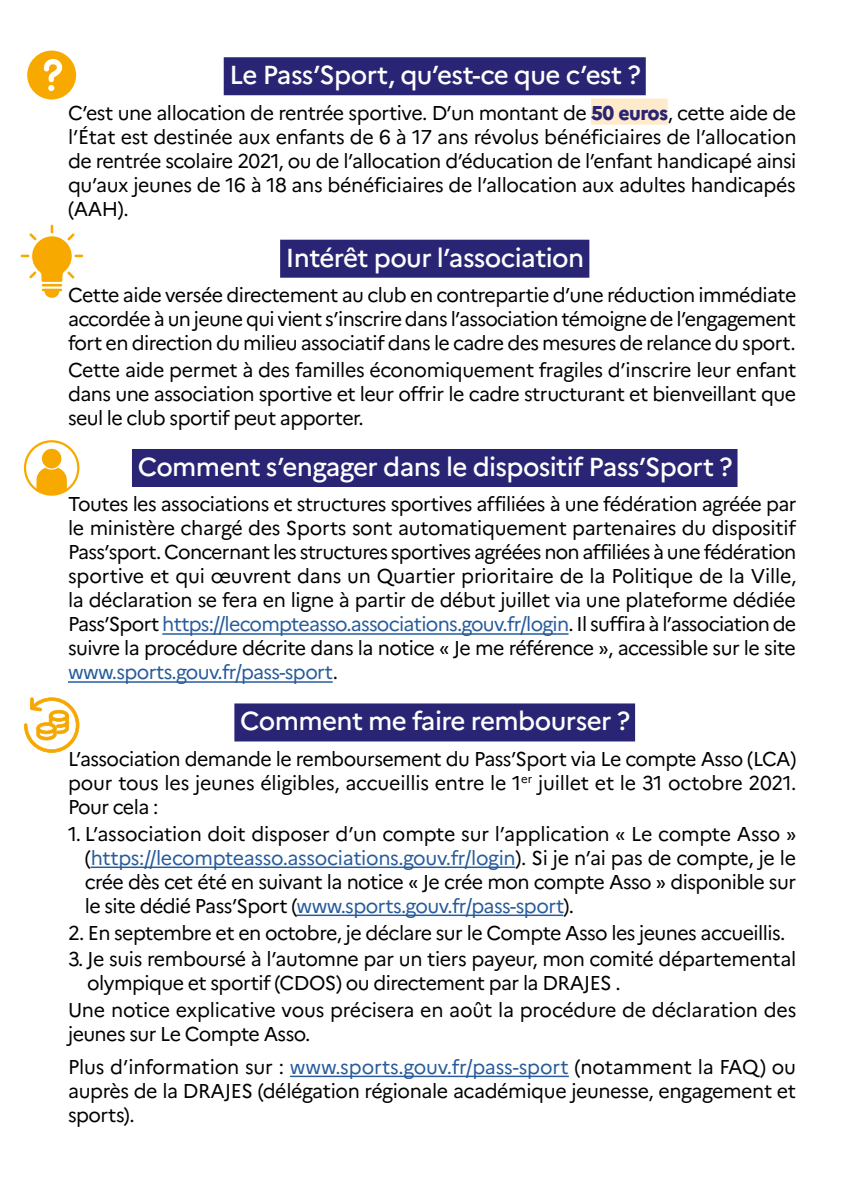
<style>
.page{position:relative;width:842px;height:1191px;background:#fff}
.page>*{position:absolute;margin:0;border:0;box-sizing:border-box;transform-origin:0 0}
.t1{font:500 26px "Marianne";letter-spacing:-.025em;color:#fff}
.t2{font:20px/24px "Marianne";letter-spacing:-.03em;color:#000;text-align:justify}
.t3{font:20px/24px "Marianne";letter-spacing:-.01em;color:#000}
.s1{font-weight:800;color:#292574}
.s2{color:#275b9b}
</style>
<div class="page">
<div style="left:224px;top:57px;width:422px;height:38px;background:#292574"></div>
<div style="left:591px;top:99px;width:77px;height:26px;background:#ffeacb"></div>
<div style="left:280px;top:240px;width:309px;height:38px;background:#292574"></div>
<div style="left:132px;top:449px;width:605px;height:38px;background:#292574"></div>
<hr style="left:162px;top:633px;width:406px;height:2px;background:#275b9b">
<hr style="left:68px;top:681px;width:265px;height:2px;background:#275b9b">
<div style="left:234px;top:703px;width:401px;height:38px;background:#292574"></div>
<hr style="left:91px;top:866px;width:424px;height:2px;background:#275b9b">
<hr style="left:296px;top:914px;width:267px;height:2px;background:#275b9b">
<hr style="left:290px;top:1075px;width:279px;height:2px;background:#275b9b">
<svg style="left:24px;top:697px;width:55px;height:56px"></svg>
<svg style="left:27px;top:51px;width:49px;height:48px"></svg>
<svg style="left:24px;top:440px;width:55px;height:56px"></svg>
<hr style="left:42px;top:284px;width:20px;height:2px;background:#f8a900">
<svg style="left:42px;top:289px;width:20px;height:9px"></svg>
<svg style="left:21px;top:225px;width:62px;height:57px"></svg>
<h1 class="t1" style="left:229px;top:59px;width:413px">Le Pass’Sport, qu’est-ce que c’est ?</h1>
<p class="t2" style="left:68px;top:100px;width:730px">C’est une allocation de rentrée sportive. D’un montant de <span class="s1">50 euros</span>, cette aide de l’État est destinée aux enfants de 6 à 17 ans révolus bénéficiaires de l’allocation de rentrée scolaire 2021, ou de l’allocation d’éducation de l’enfant handicapé ainsi qu’aux jeunes de 16 à 18 ans bénéficiaires de l’allocation aux adultes handicapés (AAH).</p>
<h1 class="t1" style="left:286px;top:241px;width:300px">Intérêt pour l’association</h1>
<p class="t2" style="left:68px;top:283px;width:730px">Cette aide versée directement au club en contrepartie d’une réduction immédiate accordée à un jeune qui vient s’inscrire dans l’association témoigne de l’engagement fort en direction du milieu associatif dans le cadre des mesures de relance du sport.</p>
<p class="t2" style="left:68px;top:358px;width:730px">Cette aide permet à des familles économiquement fragiles d’inscrire leur enfant dans une association sportive et leur offrir le cadre structurant et bienveillant que seul le club sportif peut apporter.</p>
<h1 class="t1" style="left:138px;top:451px;width:596px">Comment s’engager dans le dispositif Pass’Sport ?</h1>
<p class="t2" style="left:68px;top:492px;width:730px">Toutes les associations et structures sportives affiliées à une fédération agréée par le ministère chargé des Sports sont automatiquement partenaires du dispositif Pass’sport. Concernant les structures sportives agréées non affiliées à une fédération sportive et qui œuvrent dans un Quartier prioritaire de la Politique de la Ville, la déclaration se fera en ligne à partir de début juillet via une plateforme dédiée Pass’Sport <span class="s2">https://lecompteasso.associations.gouv.fr/login</span>. Il suffira à l’association de suivre la procédure décrite dans la notice « Je me référence », accessible sur le site <span class="s2">www.sports.gouv.fr/pass-sport</span>.</p>
<h1 class="t1" style="left:240px;top:705px;width:391px">Comment me faire rembourser ?</h1>
<p class="t2" style="left:68px;top:746px;width:730px">L’association demande le remboursement du Pass’Sport via Le compte Asso (LCA) pour tous les jeunes éligibles, accueillis entre le 1<sup>er</sup> juillet et le 31 octobre 2021.<br>Pour cela :</p>
<p class="t2" style="left:85px;top:821px;width:713px;text-indent:-17px">1. L’association doit disposer d’un compte sur l’application « Le compte Asso » (<span class="s2">https://lecompteasso.associations.gouv.fr/login</span>). Si je n’ai pas de compte, je le crée dès cet été en suivant la notice « Je crée mon compte Asso » disponible sur le site dédié Pass’Sport (<span class="s2">www.sports.gouv.fr/pass-sport</span>).</p>
<p class="t2" style="left:68px;top:920px;width:719px">2. En septembre et en octobre, je déclare sur le Compte Asso les jeunes accueillis.</p>
<p class="t2" style="left:87px;top:947px;width:710px;text-indent:-19px">3. Je suis remboursé à l’automne par un tiers payeur, mon comité départemental olympique et sportif (CDOS) ou directement par la DRAJES .</p>
<p class="t3" style="left:68px;top:998px;width:730px">Une notice explicative vous précisera en août la procédure de déclaration des jeunes sur Le Compte Asso.</p>
<p class="t2" style="left:68px;top:1054px;width:730px">Plus d’information sur : <span class="s2">www.sports.gouv.fr/pass-sport</span> (notamment la FAQ) ou auprès de la DRAJES (délégation régionale académique jeunesse, engagement et sports).</p>
</div>
